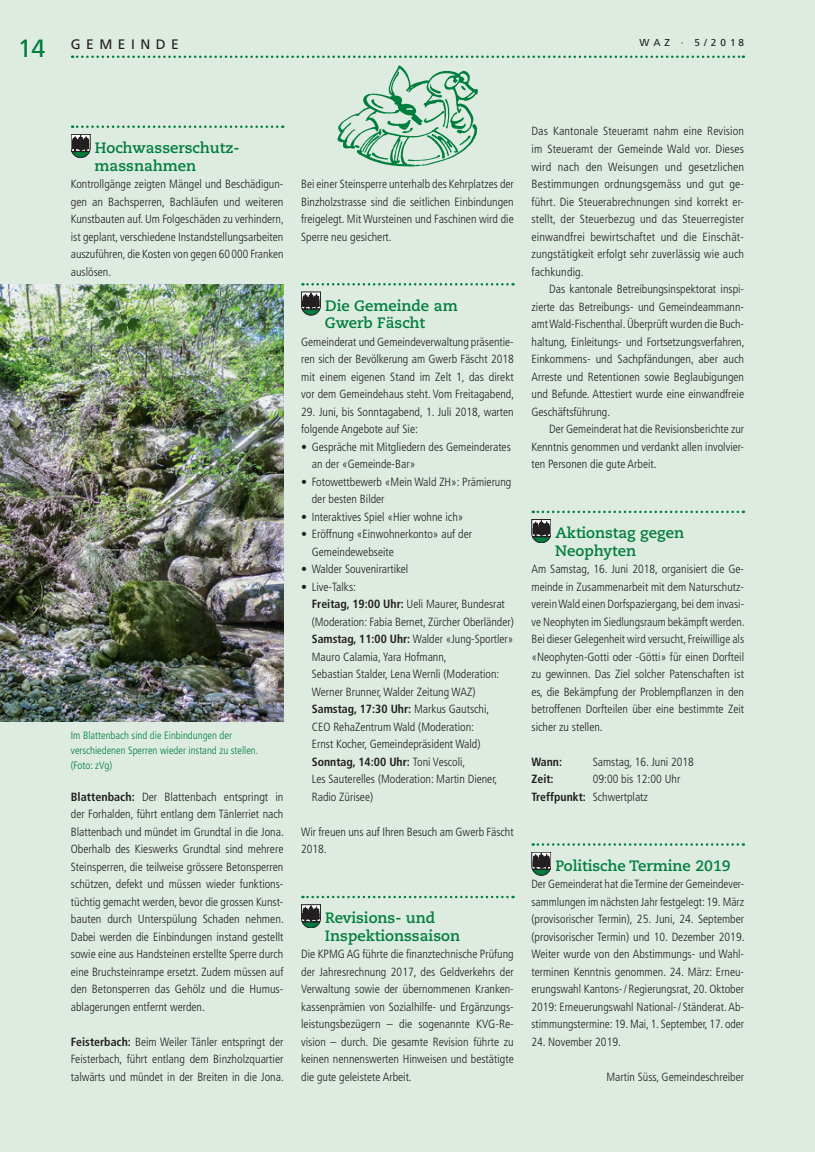
<style>
.page{position:relative;width:815px;height:1152px;background:#ddebe1}
.page>*{position:absolute;margin:0;border:0;box-sizing:border-box;transform-origin:0 0}
.t1{font:700 15px/17.5px "Caecilia";color:#007e3d}
.t2{font:13.75px "Frutiger";letter-spacing:.4em;color:#231f20}
.t3{font:300 condensed 11.88px/17.5px "Frutiger LT Std";color:#231f20;text-align:justify}
.t4{font:700 condensed 11.88px "Frutiger LT Std";color:#231f20}
.t5{font:300 condensed 10.62px/15px "Frutiger LT Std";color:#007e3d}
.t6{font:10px "Frutiger LT Std";letter-spacing:.4em;color:#231f20}
.s1{font-family:"Frutiger LT Std";font-size:25px;color:#007e3d}
.s2{font-weight:700}
</style>
<div class="page">
<svg style="left:72px;top:56px;width:672px;height:2px"></svg>
<svg style="left:72px;top:125px;width:211px;height:3px"></svg>
<svg style="left:71px;top:134px;width:19px;height:24px"></svg>
<svg style="left:302px;top:283px;width:212px;height:2px"></svg>
<svg style="left:301px;top:292px;width:20px;height:23px"></svg>
<svg style="left:302px;top:895px;width:212px;height:3px"></svg>
<svg style="left:301px;top:904px;width:20px;height:24px"></svg>
<img style="left:0;top:284px;width:283px;height:438px">
<svg style="left:533px;top:510px;width:211px;height:3px"></svg>
<svg style="left:532px;top:519px;width:19px;height:24px"></svg>
<svg style="left:533px;top:843px;width:211px;height:2px"></svg>
<svg style="left:532px;top:852px;width:19px;height:23px"></svg>
<img style="left:337px;top:65px;width:141px;height:102px">
<p class="t2" style="left:18px;top:36px;width:163px"><span class="s1">14</span> GEMEINDE</p>
<p class="t6" style="left:640px;top:37px;width:106px">WAZ · 5/2018</p>
<p class="t1" style="left:95px;top:139px;width:146px">Hochwasserschutz&shy;massnahmen</p>
<p class="t3" style="left:71px;top:175px;width:215px">Kontrollgänge zeigten Mängel und Beschädigun&shy;gen an Bachsperren, Bachläufen und weiteren Kunstbauten auf. Um Folgeschäden zu verhindern, ist geplant, verschiedene Instandstellungsarbeiten auszuführen, die Kosten von gegen 60 000 Franken auslösen.</p>
<p class="t5" style="left:71px;top:728px;width:189px">Im Blattenbach sind die Einbindungen der verschiedenen Sperren wieder instand zu stellen. (Foto: zVg)</p>
<p class="t3" style="left:71px;top:788px;width:215px"><span class="s2">Blattenbach:</span> Der Blattenbach entspringt in der Forhalden, führt entlang dem Tänlerriet nach Blattenbach und mündet im Grundtal in die Jona.<br>Oberhalb des Kieswerks Grundtal sind mehrere Steinsperren, die teilweise grössere Betonsperren schützen, defekt und müssen wieder funktions&shy;tüchtig gemacht werden, bevor die grossen Kunst&shy;bauten durch Unterspülung Schaden nehmen.<br>Dabei werden die Einbindungen instand gestellt sowie eine aus Handsteinen erstellte Sperre durch eine Bruchsteinrampe ersetzt. Zudem müssen auf den Betonsperren das Gehölz und die Humus&shy;ablagerungen entfernt werden.</p>
<p class="t3" style="left:71px;top:1033px;width:215px"><span class="s2">Feisterbach:</span> Beim Weiler Tänler entspringt der Feisterbach, führt entlang dem Binzholzquartier talwärts und mündet in der Breiten in die Jona.</p>
<p class="t3" style="left:301px;top:175px;width:214px">Bei einer Steinsperre unterhalb des Kehrplatzes der Binzholzstrasse sind die seitlichen Einbindungen freigelegt. Mit Wursteinen und Faschinen wird die Sperre neu gesichert.</p>
<p class="t1" style="left:325px;top:297px;width:134px">Die Gemeinde am<br>Gwerb Fäscht</p>
<p class="t3" style="left:301px;top:333px;width:215px">Gemeinderat und Gemeindeverwaltung präsentie&shy;ren sich der Bevölkerung am Gwerb Fäscht 2018 mit einem eigenen Stand im Zelt 1, das direkt vor dem Gemeindehaus steht. Vom Freitagabend,</p>
<p class="t3" style="left:301px;top:403px;width:214px">29. Juni, bis Sonntagabend, 1. Juli 2018, warten folgende Angebote auf Sie:</p>
<p class="t3" style="left:312px;top:438px;width:201px;text-indent:-11px">• Gespräche mit Mitgliedern des Gemeinderates an der «Gemeinde-Bar»</p>
<p class="t3" style="left:312px;top:473px;width:201px;text-indent:-11px">• Fotowettbewerb «Mein Wald ZH»: Prämierung der besten Bilder</p>
<p class="t3" style="left:301px;top:508px;width:164px">• Interaktives Spiel «Hier wohne ich»</p>
<p class="t3" style="left:312px;top:525px;width:162px;text-indent:-11px">• Eröffnung «Einwohnerkonto» auf der<br>Gemeindewebseite</p>
<p class="t3" style="left:301px;top:560px;width:108px">• Walder Souvenirartikel</p>
<p class="t3" style="left:312px;top:578px;width:203px;text-align:left;text-indent:-11px">• Live-Talks:<br><span class="s2">Freitag, 19:00 Uhr:</span> Ueli Maurer, Bundesrat (Moderation: Fabia Bernet, Zürcher Oberländer)<br><span class="s2">Samstag, 11:00 Uhr:</span> Walder «Jung--Sportler» Mauro Calamia, Yara Hofmann,<br>Sebastian Stalder, Lena Wernli (Moderation:<br>Werner Brunner, Walder Zeitung WAZ)<br><span class="s2">Samstag, 17:30 Uhr:</span> Markus Gautschi,<br>CEO RehaZentrum Wald (Moderation:<br>Ernst Kocher, Gemeindepräsident Wald)<br><span class="s2">Sonntag, 14:00 Uhr:</span> Toni Vescoli,<br>Les Sauterelles (Moderation: Martin Diener, Radio Zürisee)</p>
<p class="t3" style="left:301px;top:823px;width:214px">Wir freuen uns auf Ihren Besuch am Gwerb Fäscht<br>2018.</p>
<p class="t1" style="left:325px;top:909px;width:137px">Revisions- und<br>Inspektionssaison</p>
<p class="t3" style="left:301px;top:945px;width:214px">Die KPMG AG führte die finanztechnische Prüfung der Jahresrechnung 2017, des Geldverkehrs der Verwaltung sowie der übernommenen Kranken&shy;kassenprämien von Sozialhilfe- und Ergänzungs&shy;leistungsbezügern – die sogenannte KVG--Re&shy;vision – durch. Die gesamte Revision führte zu keinen nennenswerten Hinweisen und bestätigte die gute geleistete Arbeit.</p>
<p class="t3" style="left:531px;top:123px;width:214px">Das Kantonale Steueramt nahm eine Revision im Steueramt der Gemeinde Wald vor. Dieses wird nach den Weisungen und gesetzlichen Bestimmungen ordnungsgemäss und gut ge&shy;führt. Die Steuerabrechnungen sind korrekt er&shy;stellt, der Steuerbezug und das Steuerregister einwandfrei bewirtschaftet und die Einschät&shy;zungstätigkeit erfolgt sehr zuverlässig wie auch fachkundig.</p>
<p class="t3" style="left:531px;top:280px;width:215px;text-indent:18px">Das kantonale Betreibungsinspektorat inspi&shy;zierte das Betreibungs- und Gemeindeammann&shy;amt Wald-Fischenthal. Überprüft wurden die Buch&shy;haltung, Einleitungs- und Fortsetzungsverfahren, Einkommens- und Sachpfändungen, aber auch Arreste und Retentionen sowie Beglaubigungen und Befunde. Attestiert wurde eine einwandfreie Geschäftsführung.</p>
<p class="t3" style="left:531px;top:420px;width:214px;text-indent:18px">Der Gemeinderat hat die Revisionsberichte zur Kenntnis genommen und verdankt allen involvier&shy;ten Personen die gute Arbeit.</p>
<p class="t1" style="left:555px;top:524px;width:130px">Aktionstag gegen<br>Neophyten</p>
<p class="t3" style="left:531px;top:560px;width:215px">Am Samstag, 16. Juni 2018, organisiert die Ge&shy;meinde in Zusammenarbeit mit dem Naturschutz&shy;verein Wald einen Dorfspaziergang, bei dem invasi&shy;ve Neophyten im Siedlungsraum bekämpft werden.<br>Bei dieser Gelegenheit wird versucht, Freiwillige als «Neophyten-Gotti oder -Götti» für einen Dorfteil zu gewinnen. Das Ziel solcher Patenschaften ist es, die Bekämpfung der Problempflanzen in den betroffenen Dorfteilen über eine bestimmte Zeit sicher zu stellen.</p>
<p class="t4" style="left:531px;top:754px;width:32px">Wann:</p>
<p class="t3" style="left:593px;top:753px;width:103px">Samstag, 16. Juni 2018</p>
<p class="t4" style="left:531px;top:772px;width:24px">Zeit:</p>
<p class="t3" style="left:531px;top:770px;width:150px;text-indent:61px">09:00 bis 12:00 Uhr<br><span class="s2">Treffpunkt:</span> Schwertplatz</p>
<p class="t1" style="left:555px;top:857px;width:177px">Politische Termine 2019</p>
<p class="t3" style="left:531px;top:875px;width:215px">Der Gemeinderat hat die Termine der Gemeindever&shy;sammlungen im nächsten Jahr festgelegt: 19. März (provisorischer Termin), 25. Juni, 24. September (provisorischer Termin) und 10. Dezember 2019.<br>Weiter wurde von den Abstimmungs- und Wahl&shy;terminen Kenntnis genommen. 24. März: Erneu&shy;erungswahl Kantons- / Regierungsrat, 20. Oktober 2019: Erneuerungswahl National- / Ständerat. Ab&shy;stimmungstermine: 19. Mai, 1. September, 17. oder</p>
<p class="t3" style="left:531px;top:1033px;width:91px">24. November 2019.</p>
<p class="t3" style="left:606px;top:1068px;width:139px">Martin Süss, Gemeindeschreiber</p>
</div>
